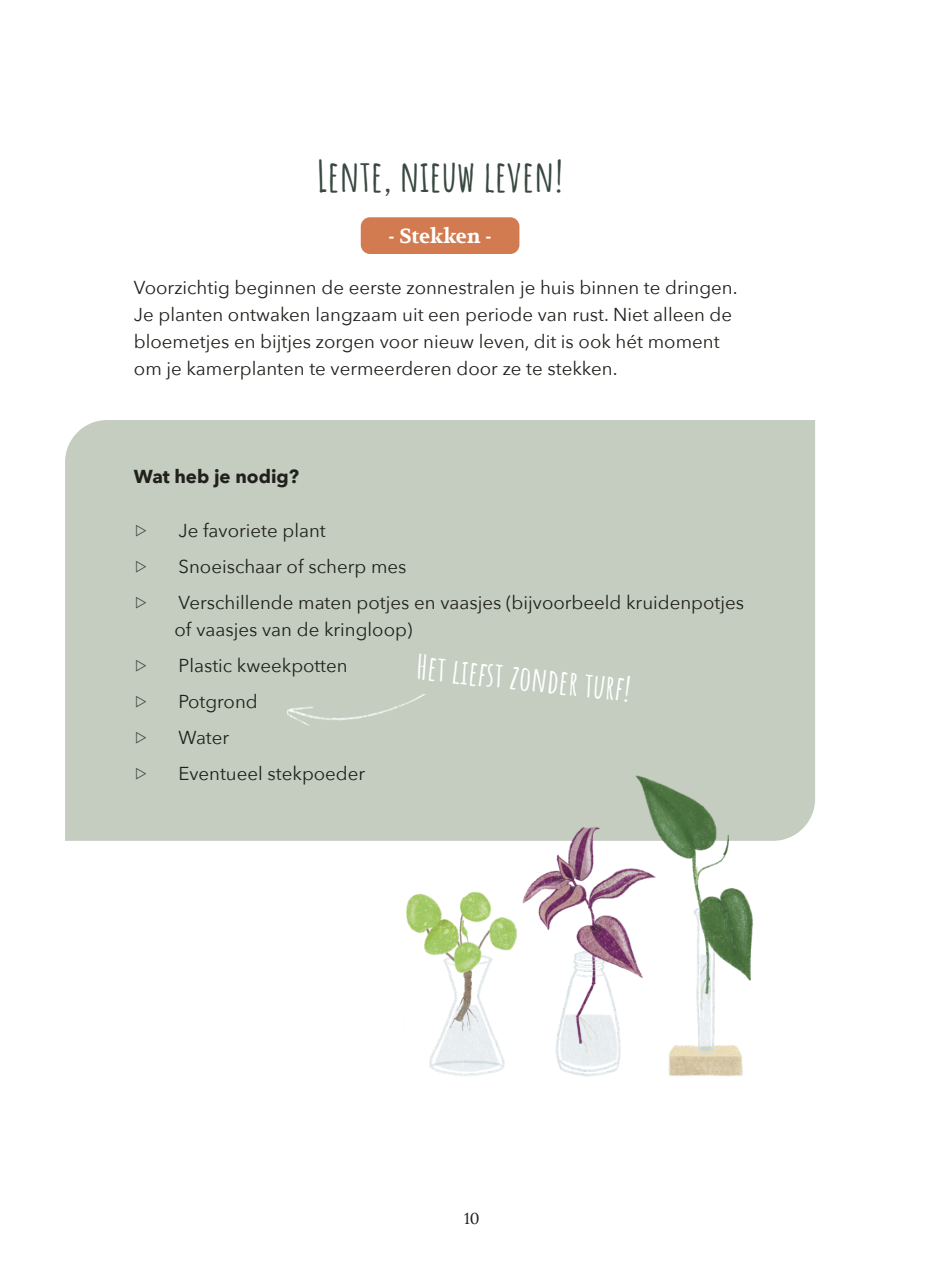
<style>
.page{position:relative;width:944px;height:1276px;background:#fff}
.page>*{position:absolute;margin:0;border:0;box-sizing:border-box;transform-origin:0 0}
.t1{font:42.75px "font 0000000029 c 1 e 26 e";color:#394840}
.t2{font:33.75px "font 0000000029 c 1 e 26 e";color:#fff}
.t3{font:20.25px "font 0000000029 c 1 e 26 e";color:#fff}
.t4{font:18.68px/27px "font 0000000029 c 1 e 256";color:#21201c}
.t5{font:18.68px "font 0000000029 c 1 e 26 e";color:#21201c}
.t6{font:18.68px "font 0000000029 c 1 e 26 e";color:#394840}
.t7{font:15.75px "font 0000000029 c 1 e 256";color:#21201c}
</style>
<div class="page">
<div style="left:65px;top:420px;width:750px;height:421px;background:#c4cdc0"></div>
<img style="left:287px;top:694px;width:140px;height:39px">
<img style="left:381px;top:771px;width:403px;height:306px">
<div style="left:361px;top:217px;width:158px;height:37px;background:#d27a50;border-radius:9px"></div>
<h1 class="t1" style="left:317px;top:148px;width:248px">Lente, nieuw leven!</h1>
<p class="t3" style="left:388px;top:223px;width:105px">- Stekken -</p>
<p class="t4" style="left:134px;top:274px;width:605px">Voorzichtig beginnen de eerste zonnestralen je huis binnen te dringen.<br>Je planten ontwaken langzaam uit een periode van rust. Niet alleen de bloemetjes en bijtjes zorgen voor nieuw leven, dit is ook hét moment om je kamerplanten te vermeerderen door ze te stekken.</p>
<p class="t5" style="left:134px;top:464px;width:167px">Wat heb je nodig?</p>
<p class="t6" style="left:134px;top:524px;width:16px">▷</p>
<p class="t4" style="left:179px;top:517px;width:149px">Je favoriete plant</p>
<p class="t6" style="left:134px;top:560px;width:16px">▷</p>
<p class="t4" style="left:179px;top:553px;width:229px">Snoeischaar of scherp mes</p>
<p class="t6" style="left:134px;top:596px;width:16px">▷</p>
<p class="t4" style="left:174px;top:589px;width:571px">Verschillende maten potjes en vaasjes (bijvoorbeeld kruidenpotjes of vaasjes van de kringloop)</p>
<p class="t6" style="left:134px;top:659px;width:16px">▷</p>
<p class="t4" style="left:179px;top:652px;width:171px">Plastic kweekpotten</p>
<p class="t6" style="left:134px;top:695px;width:16px">▷</p>
<p class="t4" style="left:179px;top:688px;width:81px">Potgrond</p>
<p class="t6" style="left:134px;top:731px;width:16px">▷</p>
<p class="t4" style="left:179px;top:724px;width:52px">Water</p>
<p class="t6" style="left:134px;top:767px;width:16px">▷</p>
<p class="t4" style="left:179px;top:760px;width:188px">Eventueel stekpoeder</p>
<h2 class="t2" style="left:419px;top:645px;width:216px;rotate:6deg">Het liefst zonder turf!</h2>
<p class="t7" style="left:464px;top:1207px;width:17px">10</p>
</div>
